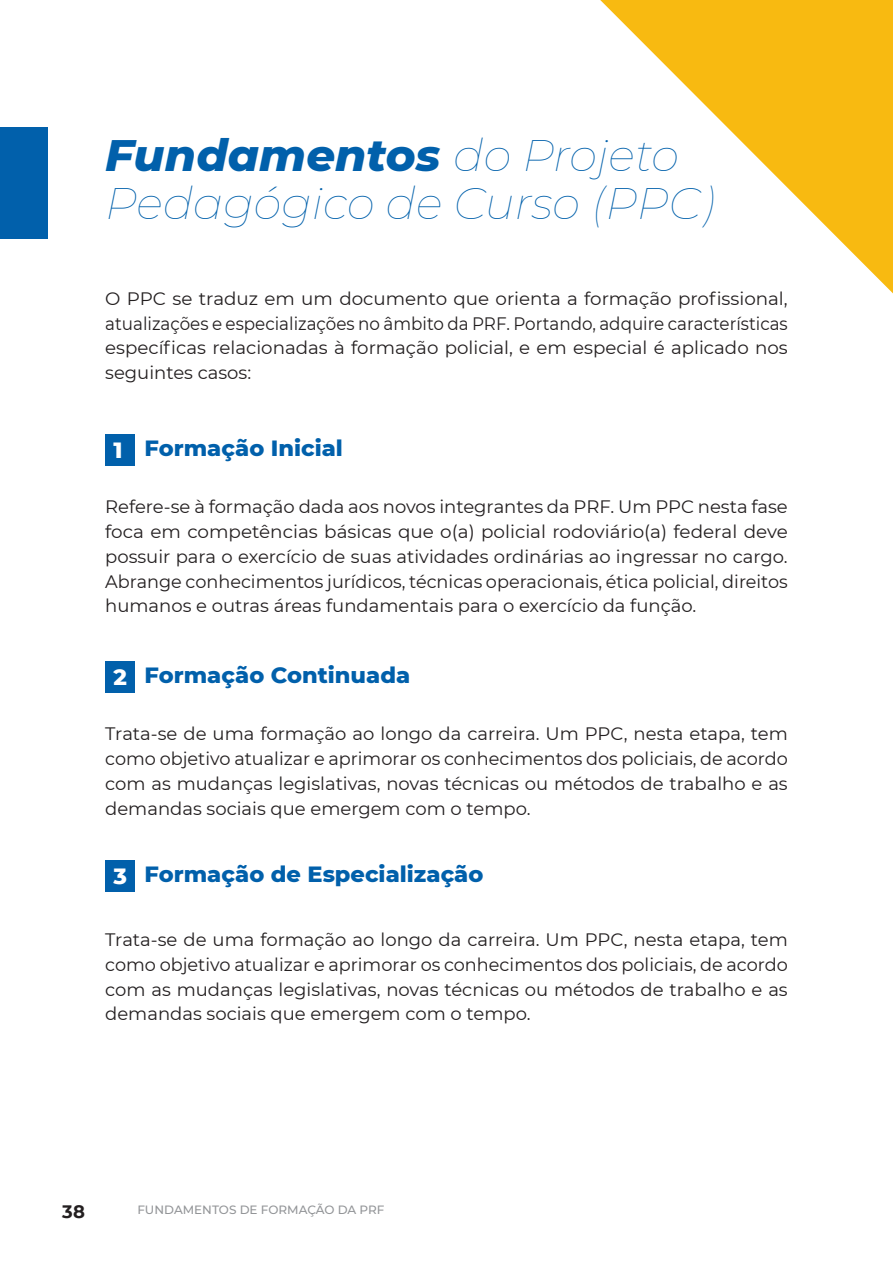
<style>
.page{position:relative;width:893px;height:1263px;background:#fff}
.page>*{position:absolute;margin:0;border:0;box-sizing:border-box;transform-origin:0 0}
.t1{font:italic 100 45px/48px "Montserrat";color:#0160ab}
.t2{font:800 22.5px "Montserrat";color:#0160ab}
.t3{font:800 22.5px "Montserrat";color:#fff}
.t4{font:18px/24.8px "Montserrat";color:#231f20;text-align:justify}
.t5{font:700 18px "Montserrat";color:#231f20}
.t6{font:500 12px "Montserrat";color:#939598}
.s1{font-weight:800}
</style>
<div class="page">
<svg style="left:600px;top:0;width:293px;height:293px"></svg>
<div style="left:0;top:128px;width:48px;height:111px;background:#0160ab"></div>
<div style="left:105px;top:434px;width:29px;height:32px;background:#0160ab"></div>
<div style="left:105px;top:661px;width:29px;height:32px;background:#0160ab"></div>
<div style="left:105px;top:861px;width:29px;height:31px;background:#0160ab"></div>
<p class="t1" style="left:105px;top:130px;width:611px"><span class="s1">Fundamentos</span> do Projeto<br>Pedagógico de Curso (PPC)</p>
<p class="t4" style="left:105px;top:285px;width:684px">O PPC se traduz em um documento que orienta a formação profissional, atualizações e especializações no âmbito da PRF. Portando, adquire características específicas relacionadas à formação policial, e em especial é aplicado nos seguintes casos:</p>
<p class="t2" style="left:145px;top:432px;width:200px">Formação Inicial</p>
<p class="t4" style="left:105px;top:494px;width:684px">Refere-se à formação dada aos novos integrantes da PRF. Um PPC nesta fase foca em competências básicas que o(a) policial rodoviário(a) federal deve possuir para o exercício de suas atividades ordinárias ao ingressar no cargo.<br>Abrange conhecimentos jurídicos, técnicas operacionais, ética policial, direitos humanos e outras áreas fundamentais para o exercício da função.</p>
<p class="t3" style="left:114px;top:434px;width:11px">1</p>
<p class="t2" style="left:145px;top:659px;width:267px">Formação Continuada</p>
<p class="t4" style="left:105px;top:721px;width:684px">Trata-se de uma formação ao longo da carreira. Um PPC, nesta etapa, tem como objetivo atualizar e aprimorar os conhecimentos dos policiais, de acordo com as mudanças legislativas, novas técnicas ou métodos de trabalho e as demandas sociais que emergem com o tempo.</p>
<p class="t3" style="left:114px;top:661px;width:15px">2</p>
<p class="t3" style="left:114px;top:860px;width:15px">3</p>
<p class="t2" style="left:145px;top:858px;width:340px">Formação de Especialização</p>
<p class="t4" style="left:105px;top:927px;width:684px">Trata-se de uma formação ao longo da carreira. Um PPC, nesta etapa, tem como objetivo atualizar e aprimorar os conhecimentos dos policiais, de acordo com as mudanças legislativas, novas técnicas ou métodos de trabalho e as demandas sociais que emergem com o tempo.</p>
<p class="t5" style="left:62px;top:1199px;width:24px">38</p>
<p class="t6" style="left:137px;top:1202px;width:249px">FUNDAMENTOS DE FORMAÇÃO DA PRF</p>
</div>
